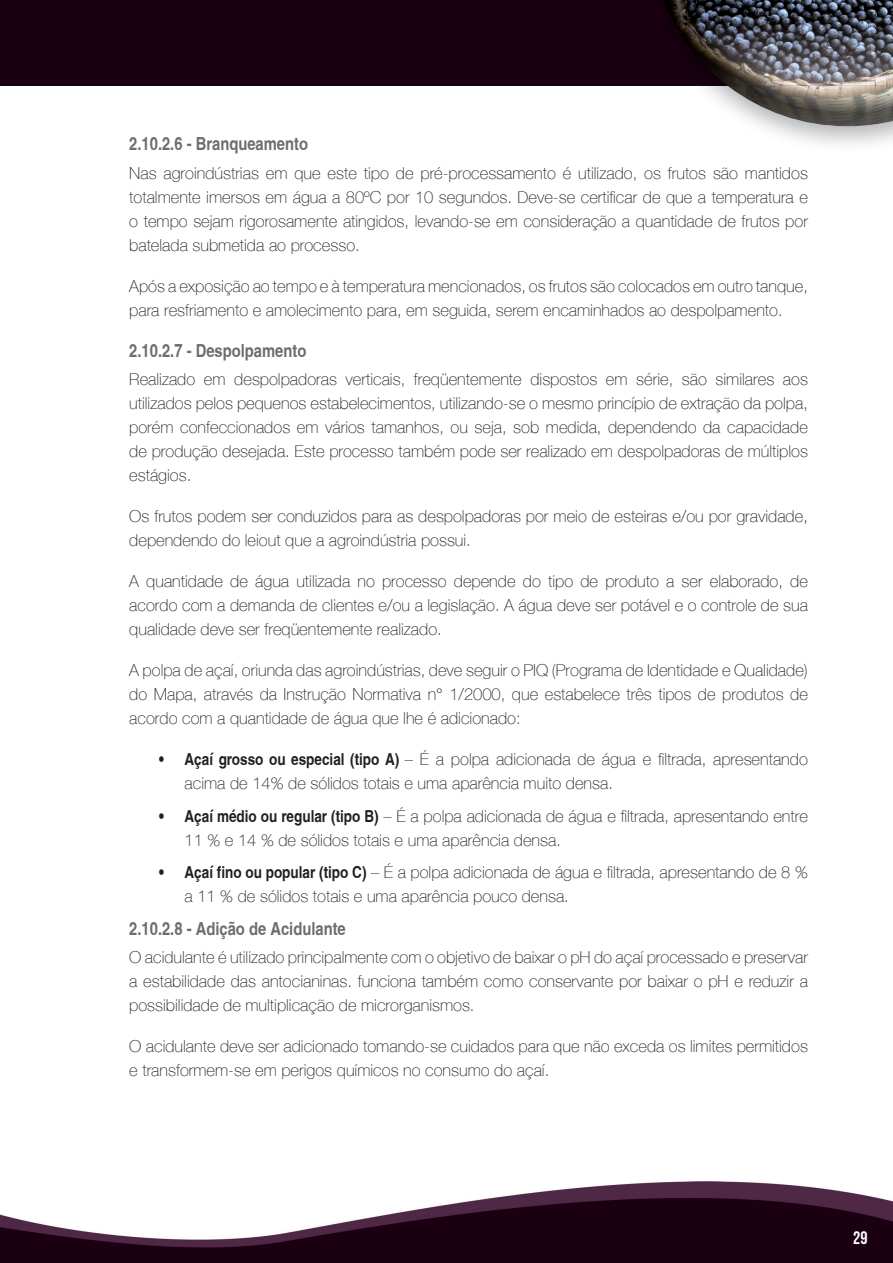
<style>
.page{position:relative;width:893px;height:1263px;background:#fff}
.page>*{position:absolute;margin:0;border:0;box-sizing:border-box;transform-origin:0 0}
.t1{font:700 condensed 18px "Helvetica";color:#6c6d70}
.t2{font:18px "Bebas Neue";color:#fff}
.t3{font:100 16.5px/24px "Helvetica Neue LT";color:#231f20}
.s1{font-family:"Helvetica";font-weight:700;font-stretch:condensed}
</style>
<div class="page">
<img style="left:0;top:1181px;width:893px;height:82px">
<div style="left:0;top:0;width:893px;height:86px;background:#1b0012"></div>
<img style="left:728px;top:86px;width:165px;height:40px">
<img style="left:663px;top:0;width:230px;height:86px">
<p class="t1" style="left:129px;top:133px;width:180px">2.10.2.6 - Branqueamento</p>
<p class="t3" style="left:129px;top:161px;width:680px;text-align:justify">Nas agroindústrias em que este tipo de pré-processamento é utilizado, os frutos são mantidos totalmente imersos em água a 80ºC por 10 segundos. Deve-se certificar de que a temperatura e o tempo sejam rigorosamente atingidos, levando-se em consideração a quantidade de frutos por batelada submetida ao processo.</p>
<p class="t3" style="left:129px;top:274px;width:680px">Após a exposição ao tempo e à temperatura mencionados, os frutos são colocados em outro tanque, para resfriamento e amolecimento para, em seguida, serem encaminhados ao despolpamento.</p>
<p class="t1" style="left:129px;top:339px;width:179px">2.10.2.7 - Despolpamento</p>
<p class="t3" style="left:129px;top:367px;width:680px;text-align:justify">Realizado em despolpadoras verticais, freqüentemente dispostos em série, são similares aos utilizados pelos pequenos estabelecimentos, utilizando-se o mesmo princípio de extração da polpa, porém confeccionados em vários tamanhos, ou seja, sob medida, dependendo da capacidade de produção desejada. Este processo também pode ser realizado em despolpadoras de múltiplos estágios.</p>
<p class="t3" style="left:129px;top:504px;width:680px">Os frutos podem ser conduzidos para as despolpadoras por meio de esteiras e/ou por gravidade, dependendo do leiout que a agroindústria possui.</p>
<p class="t3" style="left:129px;top:569px;width:680px;text-align:justify">A quantidade de água utilizada no processo depende do tipo de produto a ser elaborado, de acordo com a demanda de clientes e/ou a legislação. A água deve ser potável e o controle de sua qualidade deve ser freqüentemente realizado.</p>
<p class="t3" style="left:129px;top:658px;width:680px;text-align:justify">A polpa de açaí, oriunda das agroindústrias, deve seguir o PIQ (Programa de Identidade e Qualidade) do Mapa, através da Instrução Normativa n° 1/2000, que estabelece três tipos de produtos de acordo com a quantidade de água que lhe é adicionado:</p>
<p class="t3" style="left:185px;top:747px;width:625px;text-indent:-26px"><span class="s1">• Açaí grosso ou especial (tipo A)</span> – É a polpa adicionada de água e filtrada, apresentando acima de 14% de sólidos totais e uma aparência muito densa.</p>
<p class="t3" style="left:185px;top:804px;width:625px;text-indent:-26px"><span class="s1">• Açaí médio ou regular (tipo B)</span> – É a polpa adicionada de água e filtrada, apresentando entre<br>11 % e 14 % de sólidos totais e uma aparência densa.</p>
<p class="t3" style="left:185px;top:860px;width:625px;text-indent:-26px"><span class="s1">• Açaí fino ou popular (tipo C)</span> – É a polpa adicionada de água e filtrada, apresentando de 8 % a 11 % de sólidos totais e uma aparência pouco densa.</p>
<p class="t1" style="left:129px;top:917px;width:218px">2.10.2.8 - Adição de Acidulante</p>
<p class="t3" style="left:129px;top:945px;width:680px;text-align:justify">O acidulante é utilizado principalmente com o objetivo de baixar o pH do açaí processado e preservar a estabilidade das antocianinas. funciona também como conservante por baixar o pH e reduzir a possibilidade de multiplicação de microrganismos.</p>
<p class="t3" style="left:129px;top:1034px;width:680px">O acidulante deve ser adicionado tomando-se cuidados para que não exceda os limites permitidos e transformem-se em perigos químicos no consumo do açaí.</p>
<p class="t2" style="left:853px;top:1228px;width:16px">29</p>
</div>
